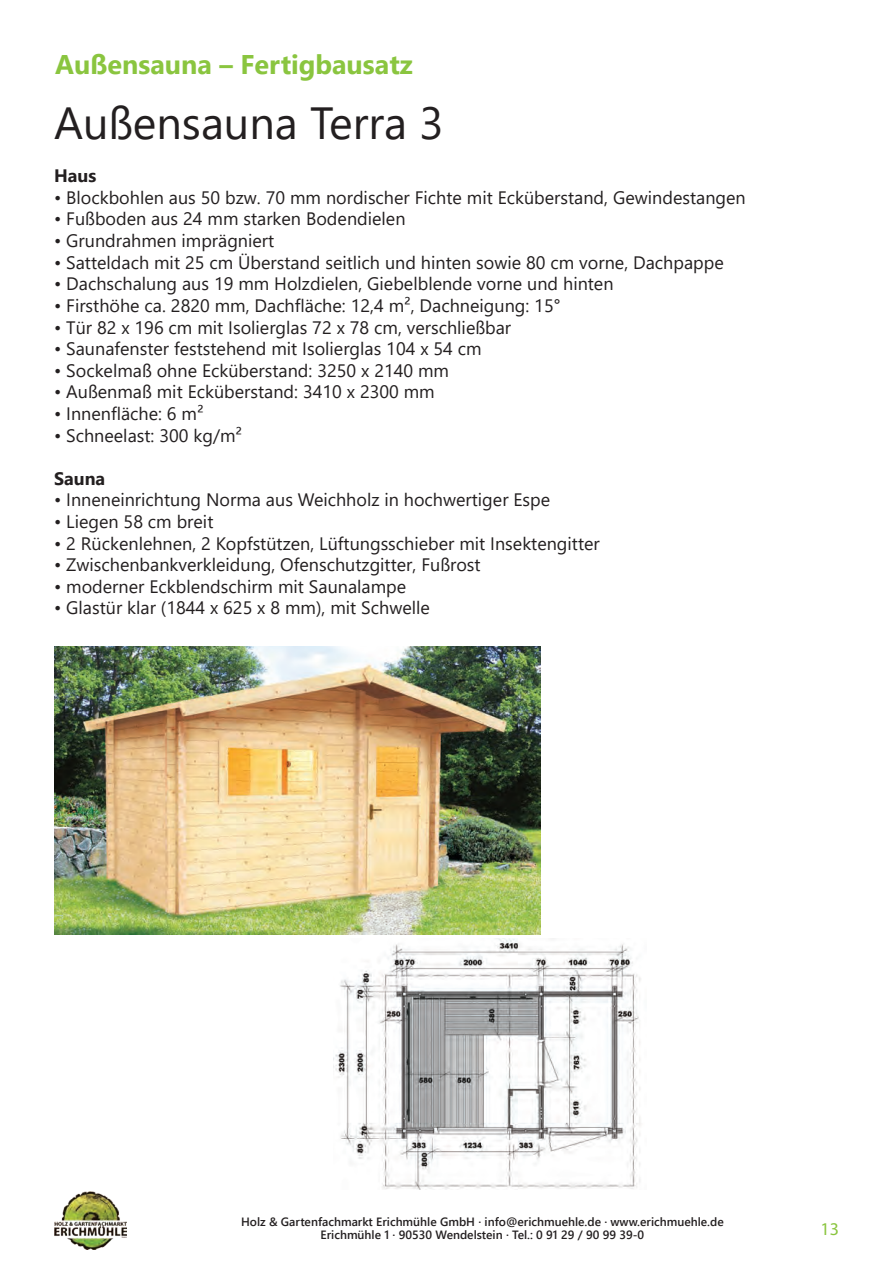
<style>
.page{position:relative;width:893px;height:1263px;background:#fff}
.page>*{position:absolute;margin:0;border:0;box-sizing:border-box;transform-origin:0 0}
.t1{font:45px "Segoe UI";color:#231f20}
.t2{font:700 27px "Segoe UI";color:#8ac53f}
.t3{font:18px "Segoe UI";color:#231f20}
.t4{font:700 18px "Segoe UI";color:#231f20}
.t5{font:18px "Myriad Pro";color:#8ac53f}
.t6{font:600 12px/13.5px "Segoe UI";color:#231f20;text-align:center}
</style>
<div class="page">
<img style="left:54px;top:1191px;width:73px;height:59px">
<img style="left:54px;top:646px;width:487px;height:289px">
<img style="left:335px;top:939px;width:306px;height:250px">
<h2 class="t2" style="left:55px;top:39px;width:359px">Außensauna – Fertigbausatz</h2>
<h1 class="t1" style="left:54px;top:81px;width:391px">Außensauna Terra 3</h1>
<p class="t4" style="left:54px;top:159px;width:44px">Haus</p>
<p class="t3" style="left:54px;top:180px;width:693px">• Blockbohlen aus 50 bzw. 70 mm nordischer Fichte mit Ecküberstand, Gewindestangen</p>
<p class="t3" style="left:54px;top:202px;width:353px">• Fußboden aus 24 mm starken Bodendielen</p>
<p class="t3" style="left:54px;top:224px;width:222px">• Grundrahmen imprägniert</p>
<p class="t3" style="left:54px;top:245px;width:671px">• Satteldach mit 25 cm Überstand seitlich und hinten sowie 80 cm vorne, Dachpappe</p>
<p class="t3" style="left:54px;top:267px;width:561px">• Dachschalung aus 19 mm Holzdielen, Giebelblende vorne und hinten</p>
<p class="t3" style="left:54px;top:288px;width:508px">• Firsthöhe ca. 2820 mm, Dachfläche: 12,4 m², Dachneigung: 15°</p>
<p class="t3" style="left:54px;top:310px;width:459px">• Tür 82 x 196 cm mit Isolierglas 72 x 78 cm, verschließbar</p>
<p class="t3" style="left:54px;top:332px;width:429px">• Saunafenster feststehend mit Isolierglas 104 x 54 cm</p>
<p class="t3" style="left:54px;top:353px;width:397px">• Sockelmaß ohne Ecküberstand: 3250 x 2140 mm</p>
<p class="t3" style="left:54px;top:375px;width:382px">• Außenmaß mit Ecküberstand: 3410 x 2300 mm</p>
<p class="t3" style="left:54px;top:396px;width:151px">• Innenfläche: 6 m²</p>
<p class="t3" style="left:54px;top:418px;width:190px">• Schneelast: 300 kg/m²</p>
<p class="t4" style="left:54px;top:461px;width:53px">Sauna</p>
<p class="t3" style="left:54px;top:483px;width:498px">• Inneneinrichtung Norma aus Weichholz in hochwertiger Espe</p>
<p class="t3" style="left:54px;top:504px;width:161px">• Liegen 58 cm breit</p>
<p class="t3" style="left:54px;top:526px;width:547px">• 2 Rückenlehnen, 2 Kopfstützen, Lüftungsschieber mit Insektengitter</p>
<p class="t3" style="left:54px;top:548px;width:428px">• Zwischenbankverkleidung, Ofenschutzgitter, Fußrost</p>
<p class="t3" style="left:54px;top:569px;width:354px">• moderner Eckblendschirm mit Saunalampe</p>
<p class="t3" style="left:54px;top:591px;width:377px">• Glastür klar (1844 x 625 x 8 mm), mit Schwelle</p>
<p class="t6" style="left:241px;top:1214px;width:484px">Holz &amp; Gartenfachmarkt Erichmühle GmbH · info@erichmuehle.de · www.erichmuehle.de<br>Erichmühle 1 · 90530 Wendelstein · Tel.: 0 91 29 / 90 99 39-0</p>
<p class="t5" style="left:820px;top:1218px;width:20px">13</p>
</div>
